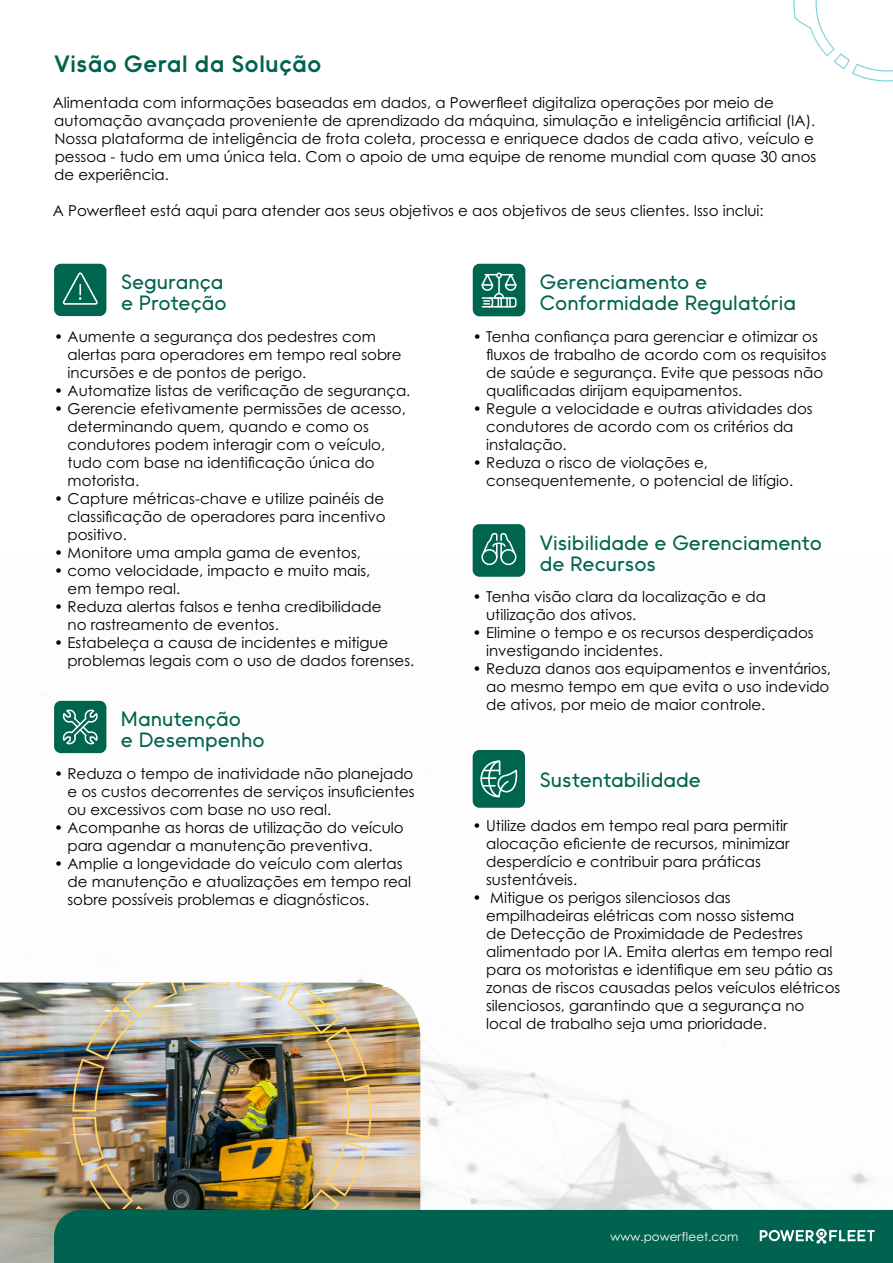
<style>
.page{position:relative;width:893px;height:1263px;background:#fff}
.page>*{position:absolute;margin:0;border:0;box-sizing:border-box;transform-origin:0 0}
.t1{font:700 24px "II Vorkurs";color:#00634f}
.t2{font:500 21px/21px "II Vorkurs";color:#00634f}
.t3{font:15px/18px "Century Gothic Pro";color:#000}
.t4{font:12px "Century Gothic Pro";color:#fff}
</style>
<div class="page">
<img style="left:0;top:983px;width:54px;height:280px">
<svg style="left:793px;top:0;width:100px;height:82px"></svg>
<div style="left:54px;top:264px;width:52px;height:52px;background:#00654f;border-radius:7px"></div>
<svg style="left:62px;top:272px;width:36px;height:33px"></svg>
<div style="left:54px;top:701px;width:52px;height:52px;background:#00654f;border-radius:7px"></div>
<svg style="left:62px;top:709px;width:36px;height:36px"></svg>
<div style="left:473px;top:524px;width:52px;height:53px;background:#00654f;border-radius:7px"></div>
<div style="left:481px;top:549px;width:16px;height:16px;border:2px solid #fff;border-radius:50%"></div>
<div style="left:500px;top:549px;width:16px;height:16px;border:2px solid #fff;border-radius:50%"></div>
<svg style="left:482px;top:533px;width:34px;height:24px"></svg>
<div style="left:473px;top:264px;width:52px;height:52px;background:#00654f;border-radius:7px"></div>
<svg style="left:481px;top:272px;width:36px;height:36px"></svg>
<img style="left:54px;top:983px;width:839px;height:280px">
<div style="left:473px;top:750px;width:52px;height:58px;background:#00654f;border-radius:7px"></div>
<svg style="left:480px;top:760px;width:38px;height:38px"></svg>
<h1 class="t1" style="left:54px;top:50px;width:269px">Visão Geral da Solução</h1>
<p class="t3" style="left:53px;top:93px;width:765px">Alimentada com informações baseadas em dados, a Powerfleet digitaliza operações por meio de automação avançada proveniente de aprendizado da máquina, simulação e inteligência artificial (IA).<br>Nossa plataforma de inteligência de frota coleta, processa e enriquece dados de cada ativo, veículo e pessoa - tudo em uma única tela. Com o apoio de uma equipe de renome mundial com quase 30 anos de experiência.</p>
<p class="t3" style="left:53px;top:201px;width:712px">A Powerfleet está aqui para atender aos seus objetivos e aos objetivos de seus clientes. Isso inclui:</p>
<h2 class="t2" style="left:121px;top:271px;width:107px">Segurança e Proteção</h2>
<p class="t3" style="left:68px;top:327px;width:335px;text-indent:-14px">• Aumente a segurança dos pedestres com alertas para operadores em tempo real sobre incursões e de pontos de perigo.</p>
<p class="t3" style="left:54px;top:381px;width:358px">• Automatize listas de verificação de segurança.</p>
<p class="t3" style="left:68px;top:399px;width:340px;text-indent:-14px">• Gerencie efetivamente permissões de acesso, determinando quem, quando e como os condutores podem interagir com o veículo, tudo com base na identificação única do motorista.</p>
<p class="t3" style="left:68px;top:489px;width:320px;text-align:justify;text-indent:-14px">• Capture métricas-chave e utilize painéis de classificação de operadores para incentivo positivo.</p>
<p class="t3" style="left:54px;top:543px;width:308px">• Monitore uma ampla gama de eventos,</p>
<p class="t3" style="left:68px;top:561px;width:304px;text-indent:-14px">• como velocidade, impacto e muito mais, em tempo real.</p>
<p class="t3" style="left:68px;top:597px;width:315px;text-indent:-14px">• Reduza alertas falsos e tenha credibilidade no rastreamento de eventos.</p>
<p class="t3" style="left:68px;top:633px;width:348px;text-indent:-14px">• Estabeleça a causa de incidentes e mitigue problemas legais com o uso de dados forenses.</p>
<h2 class="t2" style="left:121px;top:708px;width:145px">Manutenção<br>e Desempenho</h2>
<p class="t3" style="left:68px;top:764px;width:349px;text-align:justify;text-indent:-14px">• Reduza o tempo de inatividade não planejado e os custos decorrentes de serviços insuficientes ou excessivos com base no uso real.</p>
<p class="t3" style="left:68px;top:818px;width:338px;text-indent:-14px">• Acompanhe as horas de utilização do veículo para agendar a manutenção preventiva.</p>
<p class="t3" style="left:68px;top:854px;width:345px;text-indent:-14px">• Amplie a longevidade do veículo com alertas de manutenção e atualizações em tempo real sobre possíveis problemas e diagnósticos.</p>
<h2 class="t2" style="left:540px;top:271px;width:258px">Gerenciamento e<br>Conformidade Regulatória</h2>
<p class="t3" style="left:486px;top:327px;width:342px;text-indent:-14px">• Tenha confiança para gerenciar e otimizar os fluxos de trabalho de acordo com os requisitos de saúde e segurança. Evite que pessoas não qualificadas dirijam equipamentos.</p>
<p class="t3" style="left:486px;top:399px;width:328px;text-indent:-14px">• Regule a velocidade e outras atividades dos condutores de acordo com os critérios da instalação.</p>
<p class="t3" style="left:486px;top:453px;width:308px;text-indent:-14px">• Reduza o risco de violações e, consequentemente, o potencial de litígio.</p>
<h2 class="t2" style="left:540px;top:531px;width:284px">Visibilidade e Gerenciamento de Recursos</h2>
<p class="t3" style="left:486px;top:588px;width:281px;text-indent:-14px">• Tenha visão clara da localização e da utilização dos ativos.</p>
<p class="t3" style="left:486px;top:624px;width:329px;text-indent:-14px">• Elimine o tempo e os recursos desperdiçados investigando incidentes.</p>
<p class="t3" style="left:486px;top:660px;width:346px;text-align:justify;text-indent:-14px">• Reduza danos aos equipamentos e inventários, ao mesmo tempo em que evita o uso indevido de ativos, por meio de maior controle.</p>
<h2 class="t2" style="left:540px;top:769px;width:163px">Sustentabilidade</h2>
<p class="t3" style="left:486px;top:817px;width:305px;text-indent:-14px">• Utilize dados em tempo real para permitir alocação eficiente de recursos, minimizar desperdício e contribuir para práticas sustentáveis.</p>
<p class="t3" style="left:486px;top:889px;width:356px;text-indent:-14px">• Mitigue os perigos silenciosos das<br>empilhadeiras elétricas com nosso sistema<br>de Detecção de Proximidade de Pedestres alimentado por IA. Emita alertas em tempo real para os motoristas e identifique em seu pátio as zonas de riscos causadas pelos veículos elétricos silenciosos, garantindo que a segurança no local de trabalho seja uma prioridade.</p>
<p class="t4" style="left:610px;top:1230px;width:130px">www.powerfleet.com</p>
</div>
